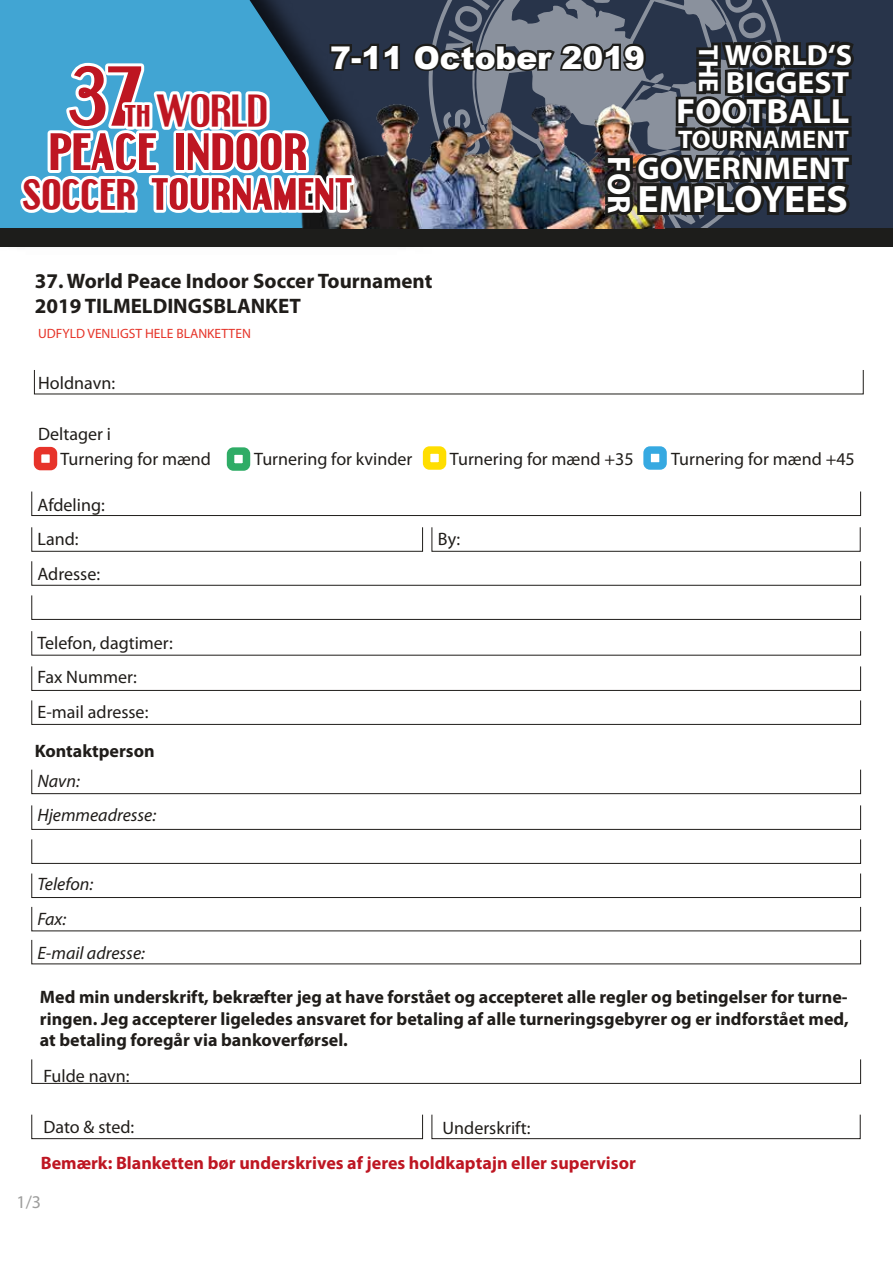
<style>
.page{position:relative;width:893px;height:1263px;background:#fff}
.page>*{position:absolute;margin:0;border:0;box-sizing:border-box;transform-origin:0 0}
.t1{font:700 57.45px "Engebrechtre";color:#be1622}
.t2{font:700 49.5px "Engebrechtre";color:#be1622}
.t3{font:700 38.7px "Engebrechtre";color:#be1622}
.t4{font:700 38.25px "Myriad Pro";color:#fff;scale:1.04 1}
.t5{font:700 35.1px "Myriad Pro";color:#fff;scale:1.04 1}
.t6{font:700 32.1px "Myriad Pro";color:#fff;scale:.96 1}
.t7{font:700 31.65px "Myriad Pro";color:#fff;scale:1.04 1}
.t8{font:900 31.35px "Arial";color:#fff}
.t9{font:700 30.75px "Myriad Pro";color:#fff;scale:1.04 1}
.t10{font:700 29.25px "Myriad Pro";color:#fff;scale:1.04 1}
.t11{font:700 27.45px "Myriad Pro";color:#fff;scale:.96 1}
.t12{font:700 25.5px "Myriad Pro";color:#fff;scale:1.04 1}
.t13{font:700 21px/25.2px "Myriad Pro";color:#201d1a}
.t14{font:700 18px/21.6px "Myriad Pro";color:#201d1a;text-align:justify}
.t15{font:18px/34.5px "Myriad Pro";color:#201d1a}
.t16{font:700 18px "Myriad Pro";color:#be1622}
.t17{font:italic 18px/34.5px "Myriad Pro";color:#201d1a}
.t18{font:18px "Myriad Pro";color:#9d9d9c}
.t19{font:13.5px "Myriad Pro";color:#e63429}
.s1{font-size:70.65px}
.s2{font-size:33.6px}
.s3{font-size:48px}
</style>
<div class="page">
<div style="left:227px;top:447px;width:23px;height:24px;border:8px solid #2fac66;border-radius:3px"></div>
<div style="left:34px;top:447px;width:23px;height:23px;border:8px solid #e7332a;border-radius:3px"></div>
<div style="left:423px;top:446px;width:23px;height:24px;border:8px solid #ffde00;border-radius:3px"></div>
<div style="left:643px;top:446px;width:24px;height:24px;border:8px solid #36a9e1;border-radius:3px"></div>
<div style="left:31px;top:491px;width:830px;height:25px;border:1px solid #201d1a"></div>
<div style="left:31px;top:561px;width:830px;height:25px;border:1px solid #201d1a"></div>
<div style="left:31px;top:595px;width:830px;height:25px;border:1px solid #201d1a"></div>
<div style="left:31px;top:666px;width:830px;height:25px;border:1px solid #201d1a"></div>
<div style="left:31px;top:700px;width:830px;height:25px;border:1px solid #201d1a"></div>
<div style="left:31px;top:769px;width:830px;height:25px;border:1px solid #201d1a"></div>
<div style="left:31px;top:805px;width:830px;height:25px;border:1px solid #201d1a"></div>
<div style="left:31px;top:839px;width:830px;height:25px;border:1px solid #201d1a"></div>
<div style="left:31px;top:873px;width:830px;height:25px;border:1px solid #201d1a"></div>
<div style="left:31px;top:1059px;width:830px;height:25px;border:1px solid #201d1a"></div>
<div style="left:31px;top:527px;width:392px;height:25px;border:1px solid #201d1a"></div>
<div style="left:432px;top:527px;width:429px;height:25px;border:1px solid #201d1a"></div>
<div style="left:31px;top:1114px;width:392px;height:25px;border:1px solid #201d1a"></div>
<div style="left:432px;top:1114px;width:429px;height:25px;border:1px solid #201d1a"></div>
<div style="left:0;top:0;width:893px;height:234px;background:#28344a"></div>
<svg style="left:0;top:0;width:300px;height:228px;background:#3d9ac6"></svg>
<div style="left:0;top:228px;width:893px;height:18px;background:#1d1d1b"></div>
<img style="left:285px;top:104px;width:380px;height:124px">
<img style="left:410px;top:0;width:444px;height:222px">
<svg style="left:17px;top:40px;width:385px;height:178px;background:#88afc3"></svg>
<h3 class="t8" style="left:330px;top:35px;width:316px">7-11 October 2019</h3>
<h3 class="t11" style="left:726px;top:45px;width:50px;rotate:90deg">THE</h3>
<h3 class="t10" style="left:725px;top:36px;width:124px">WORLD‘S</h3>
<h3 class="t3" style="left:68px;top:86px;width:201px"><span class="s1">37</span><span class="s2">th</span> WORLD</h3>
<h1 class="t1" style="left:49px;top:110px;width:260px">peace indoor</h1>
<h2 class="t2" style="left:22px;top:158px;width:331px"><span class="s3">soccer</span> tournament</h2>
<h3 class="t9" style="left:726px;top:63px;width:120px">BIGGEST</h3>
<h3 class="t5" style="left:676px;top:89px;width:168px">FOOTBALL</h3>
<h3 class="t12" style="left:678px;top:122px;width:166px">TOURNAMENT</h3>
<h3 class="t6" style="left:640px;top:156px;width:61px;rotate:90deg">FOR</h3>
<h3 class="t7" style="left:637px;top:148px;width:205px">GOVERNMENT</h3>
<h3 class="t4" style="left:637px;top:174px;width:204px">EMPLOYEES</h3>
<p class="t13" style="left:35px;top:267px;width:399px">37. World Peace Indoor Soccer Tournament<br>2019 TILMELDINGSBLANKET</p>
<p class="t19" style="left:38px;top:325px;width:214px">UDFYLD VENLIGST HELE BLANKETTEN</p>
<p class="t15" style="left:38px;top:365px;width:78px">Holdnavn:</p>
<p class="t15" style="left:60px;top:421px;width:152px;line-height:25.5px;text-indent:-22px">Deltager i<br>Turnering for mænd</p>
<p class="t15" style="left:254px;top:442px;width:160px">Turnering for kvinder</p>
<p class="t15" style="left:450px;top:442px;width:185px">Turnering for mænd +35</p>
<p class="t15" style="left:671px;top:442px;width:185px">Turnering for mænd +45</p>
<p class="t15" style="left:38px;top:487px;width:69px">Afdeling:<br>Land:</p>
<p class="t15" style="left:38px;top:556px;width:64px">Adresse:</p>
<p class="t15" style="left:38px;top:625px;width:137px">Telefon, dagtimer:<br>Fax Nummer:<br>E-mail adresse:</p>
<p class="t14" style="left:35px;top:740px;width:121px">Kontaktperson</p>
<p class="t17" style="left:38px;top:763px;width:120px">Navn:<br>Hjemmeadresse:</p>
<p class="t17" style="left:38px;top:867px;width:109px">Telefon:<br>Fax:<br>E-mail adresse:</p>
<p class="t15" style="left:438px;top:522px;width:24px">By:</p>
<p class="t14" style="left:40px;top:986px;width:810px">Med min underskrift, bekræfter jeg at have forstået og accepteret alle regler og betingelser for turne&shy;ringen. Jeg accepterer ligeledes ansvaret for betaling af alle turneringsgebyrer og er indforstået med, at betaling foregår via bankoverførsel.</p>
<p class="t15" style="left:44px;top:1059px;width:88px">Fulde navn:</p>
<p class="t15" style="left:44px;top:1110px;width:92px">Dato &amp; sted:</p>
<p class="t15" style="left:443px;top:1110px;width:89px">Underskrift:</p>
<p class="t16" style="left:41px;top:1151px;width:597px">Bemærk: Blanketten bør underskrives af jeres holdkaptajn eller supervisor</p>
<p class="t18" style="left:16px;top:1190px;width:26px">1/3</p>
</div>
